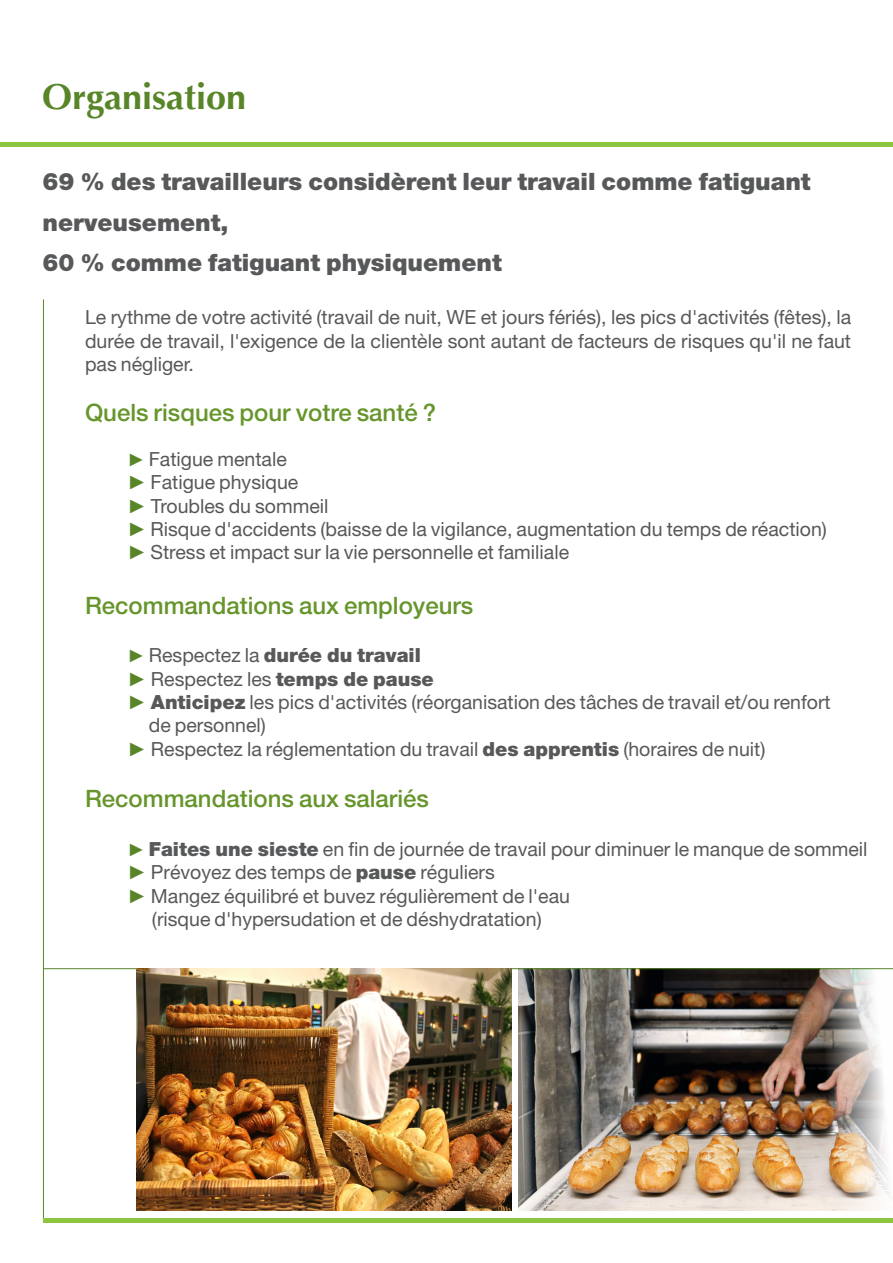
<style>
.page{position:relative;width:893px;height:1263px;background:#fff}
.page>*{position:absolute;margin:0;border:0;box-sizing:border-box;transform-origin:0 0}
.t1{font:700 36px "Optima";color:#588527}
.t2{font:900 24px/40.5px "Helvetica Neue";color:#57585a}
.t3{font:500 24px "Helvetica Neue";color:#66952c}
.t4{font:19.5px/23.4px "Helvetica Neue";color:#57585a;text-align:justify}
.t5{font:900 19.5px "Helvetica Neue";color:#57585a}
.s1{font-family:"Times New Roman";font-size:18px;color:#588527}
.s2{font-family:"Times New Roman";color:#588527}
.s3{font-family:"Times New Roman";font-weight:400;font-size:18px;color:#588527}
.s4{font-weight:400}
.s5{font-weight:900}
</style>
<div class="page">
<img style="left:519px;top:969px;width:374px;height:241px">
<hr style="left:0;top:143px;width:893px;height:4px;background:#8bc63e">
<hr style="left:44px;top:968px;width:849px;height:1px;background:#588527">
<hr style="left:43px;top:299px;width:1px;height:923px;background:#588527">
<img style="left:137px;top:968px;width:374px;height:242px">
<hr style="left:43px;top:1218px;width:850px;height:4px;background:#8bc63e">
<p class="t1" style="left:42px;top:76px;width:206px">Organisation</p>
<p class="t2" style="left:43px;top:161px;width:770px">69 % des travailleurs considèrent leur travail comme fatiguant nerveusement,</p>
<p class="t2" style="left:43px;top:242px;width:461px">60 % comme fatiguant physiquement</p>
<p class="t4" style="left:85px;top:305px;width:768px">Le rythme de votre activité (travail de nuit, WE et jours fériés), les pics d'activités (fêtes), la durée de travail, l'exigence de la clientèle sont autant de facteurs de risques qu'il ne faut pas négliger.</p>
<p class="t3" style="left:85px;top:398px;width:352px">Quels risques pour votre santé ?</p>
<p class="t4" style="left:128px;top:447px;width:161px"><span class="s1">►</span> Fatigue mentale</p>
<p class="t4" style="left:128px;top:470px;width:172px"><span class="s2">►</span> Fatigue physique</p>
<p class="t4" style="left:128px;top:494px;width:202px"><span class="s2">►</span> Troubles du sommeil</p>
<p class="t4" style="left:128px;top:517px;width:701px"><span class="s2">►</span> Risque d'accidents (baisse de la vigilance, augmentation du temps de réaction)</p>
<p class="t4" style="left:128px;top:540px;width:443px"><span class="s2">►</span> Stress et impact sur la vie personnelle et familiale</p>
<p class="t3" style="left:85px;top:591px;width:390px">Recommandations aux employeurs</p>
<p class="t5" style="left:128px;top:643px;width:295px"><span class="s3">►</span> <span class="s4">Respectez la</span> durée du travail</p>
<p class="t4" style="left:128px;top:667px;width:308px"><span class="s2">►</span> Respectez les <span class="s5">temps de pause</span></p>
<p class="t4" style="left:128px;top:690px;width:705px"><span class="s2">►</span> <span class="s5">Anticipez</span> les pics d'activités (réorganisation des tâches de travail et/ou renfort</p>
<p class="t4" style="left:149px;top:713px;width:119px">de personnel)</p>
<p class="t4" style="left:128px;top:737px;width:639px"><span class="s2">►</span> Respectez la réglementation du travail <span class="s5">des apprentis</span> (horaires de nuit)</p>
<p class="t3" style="left:85px;top:784px;width:345px">Recommandations aux salariés</p>
<p class="t4" style="left:128px;top:837px;width:741px"><span class="s1">►</span> <span class="s5">Faites une sieste</span> en fin de journée de travail pour diminuer le manque de sommeil</p>
<p class="t4" style="left:128px;top:860px;width:369px"><span class="s2">►</span> Prévoyez des temps de <span class="s5">pause</span> réguliers</p>
<p class="t4" style="left:128px;top:884px;width:444px"><span class="s2">►</span> Mangez équilibré et buvez régulièrement de l'eau</p>
<p class="t4" style="left:152px;top:907px;width:391px">(risque d'hypersudation et de déshydratation)</p>
</div>
